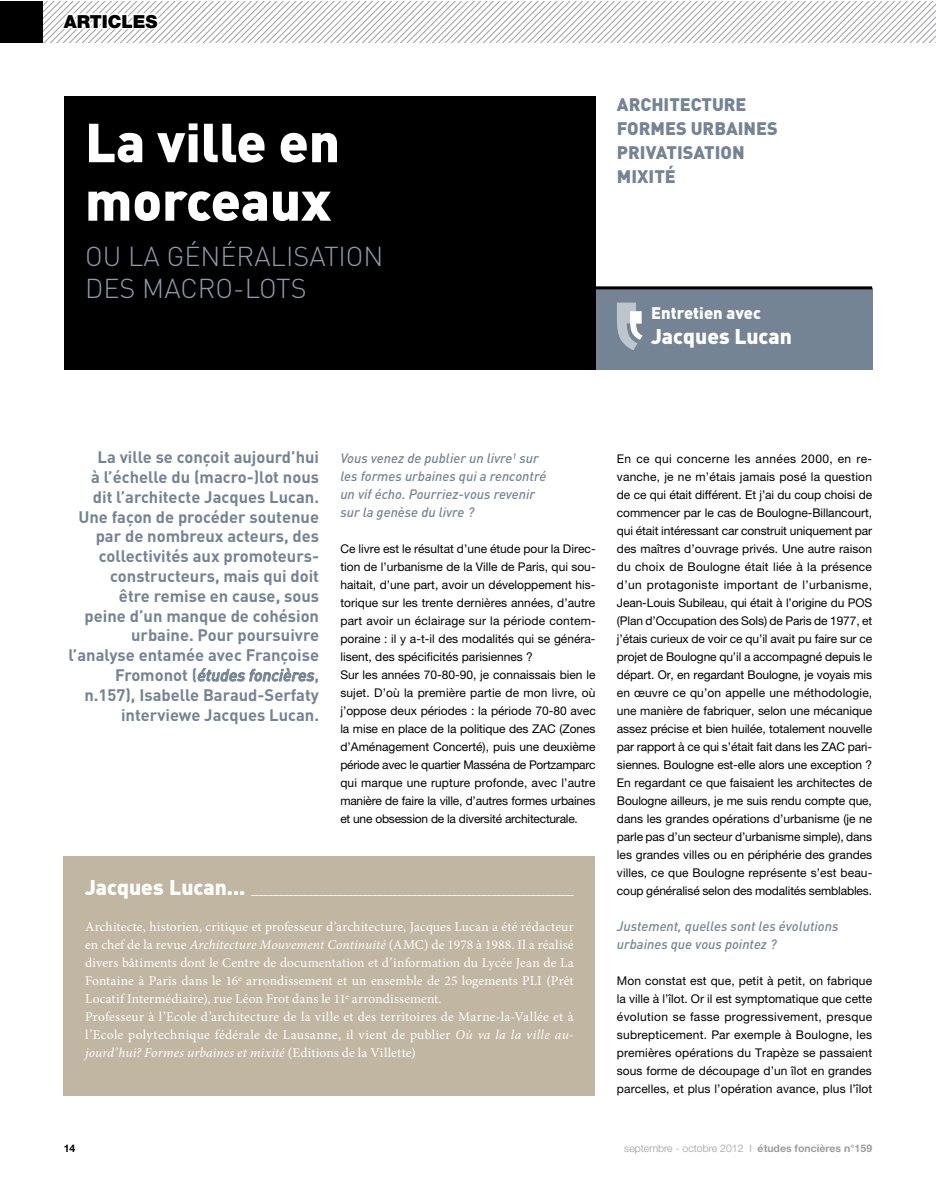
<style>
.page{position:relative;width:936px;height:1191px;background:#fff}
.page>*{position:absolute;margin:0;border:0;box-sizing:border-box;transform-origin:0 0}
.t1{font:900 54px/58.5px "DIN";color:#fff}
.t2{font:300 27px/32.4px "DIN";color:#8d9baa}
.t3{font:900 21px "DIN";color:#fff}
.t4{font:900 18px/24px "DIN";color:#748494}
.t5{font:900 18px "Helvetica Neue LT Pro";color:#000}
.t6{font:700 16.5px/19.8px "DIN";color:#748494;text-align:right}
.t7{font:900 16.5px "DIN";color:#fff}
.t8{font:13.5px/18px "Minion Pro";letter-spacing:.015em;color:#fff}
.t9{font:italic 500 13.5px/18px "DIN";color:#748494}
.t10{font:12px/18px "Helvetica Neue LT Pro";color:#000;text-align:justify}
.t11{font:500 10.5px "DIN";color:#fff}
.t12{font:300 10.5px "Helvetica Neue LT Pro";color:#9c9e9f}
.t13{font:700 10.5px "Helvetica Neue LT Pro";color:#000}
.s1{font-weight:500;font-style:italic}
.s2{font-weight:900;font-size:21px}
.s3{font-style:italic}
.s4{font-weight:700}
</style>
<div class="page">
<svg style="left:43px;top:1px;width:891px;height:107px"></svg>
<div style="left:0;top:1px;width:43px;height:42px;background:#000"></div>
<div style="left:588px;top:288px;width:284px;height:81px;background:#748494"></div>
<svg style="left:197px;top:668px;width:118px;height:14px"></svg>
<div style="left:64px;top:96px;width:531px;height:273px;background:#000"></div>
<hr style="left:583px;top:286px;width:289px;height:3px;background:#000">
<svg style="left:617px;top:303px;width:25px;height:47px"></svg>
<div style="left:64px;top:856px;width:531px;height:239px;background:#c1b6a2"></div>
<h3 class="t5" style="left:64px;top:11px;width:95px">ARTICLES</h3>
<h1 class="t1" style="left:85px;top:110px;width:256px">La ville en morceaux</h1>
<h2 class="t2" style="left:85px;top:240px;width:300px">OU LA GÉNÉRALISATION<br>DES MACRO-LOTS</h2>
<h3 class="t4" style="left:617px;top:91px;width:162px">ARCHITECTURE<br>FORMES URBAINES<br>PRIVATISATION<br>MIXITÉ</h3>
<h3 class="t7" style="left:651px;top:302px;width:111px">Entretien avec</h3>
<h3 class="t3" style="left:651px;top:323px;width:142px">Jacques Lucan</h3>
<p class="t6" style="left:69px;top:446px;width:252px">La ville se conçoit aujourd’hui<br>à l’échelle du (macro-)lot nous dit l’architecte Jacques Lucan.<br>Une façon de procéder soutenue par de nombreux acteurs, des collectivités aux promoteurs&shy;constructeurs, mais qui doit<br>être remise en cause, sous<br>peine d’un manque de cohésion urbaine. Pour poursuivre l’analyse entamée avec Françoise<br>Fromonot (<span class="s1">études foncières</span>, n.157), Isabelle Baraud-Serfaty interviewe Jacques Lucan.</p>
<p class="t9" style="left:340px;top:449px;width:207px">Vous venez de publier un livre<sup>1</sup> sur les formes urbaines qui a rencontré un vif écho. Pourriez-vous revenir sur la genèse du livre ?</p>
<p class="t10" style="left:340px;top:540px;width:257px;text-align:left">Ce livre est le résultat d’une étude pour la Direc&shy;tion de l’urbanisme de la Ville de Paris, qui sou&shy;haitait, d’une part, avoir un développement his&shy;torique sur les trente dernières années, d’autre part avoir un éclairage sur la période contem&shy;poraine : il y a-t-il des modalités qui se généra&shy;lisent, des spécificités parisiennes ?<br>Sur les années 70-80-90, je connaissais bien le sujet. D’où la première partie de mon livre, où j’oppose deux périodes : la période 70-80 avec la mise en place de la politique des ZAC (Zones d’Aménagement Concerté), puis une deuxième période avec le quartier Masséna de Portzamparc qui marque une rupture profonde, avec l’autre manière de faire la ville, d’autres formes urbaines et une obsession de la diversité architecturale.</p>
<p class="t11" style="left:85px;top:883px;width:490px"><span class="s2">Jacques Lucan...</span> _________________________________________________________________</p>
<p class="t8" style="left:85px;top:918px;width:490px">Architecte, historien, critique et professeur d’architecture, Jacques Lucan a été rédacteur en chef de la revue <span class="s3">Architecture Mouvement Continuité</span> (AMC) de 1978 à 1988. Il a réalisé divers bâtiments dont le Centre de documentation et d’information du Lycée Jean de La Fontaine à Paris dans le 16<sup>e</sup> arrondissement et un ensemble de 25 logements PLI (Prêt Locatif Intermédiaire), rue Léon Frot dans le 11<sup>e</sup> arrondissement.<br>Professeur à l’Ecole d’architecture de la ville et des territoires de Marne-la-Vallée et à l’Ecole polytechnique fédérale de Lausanne, il vient de publier <span class="s3">Où va la la ville au&shy;jourd’hui? Formes urbaines et mixité</span> (Editions de la Villette)</p>
<p class="t10" style="left:617px;top:450px;width:257px">En ce qui concerne les années 2000, en re&shy;vanche, je ne m’étais jamais posé la question de ce qui était différent. Et j’ai du coup choisi de commencer par le cas de Boulogne-Billancourt, qui était intéressant car construit uniquement par des maîtres d’ouvrage privés. Une autre raison du choix de Boulogne était liée à la présence d’un protagoniste important de l’urbanisme, Jean-Louis Subileau, qui était à l’origine du POS (Plan d’Occupation des Sols) de Paris de 1977, et j’étais curieux de voir ce qu’il avait pu faire sur ce projet de Boulogne qu’il a accompagné depuis le départ. Or, en regardant Boulogne, je voyais mis en œuvre ce qu’on appelle une méthodologie, une manière de fabriquer, selon une mécanique assez précise et bien huilée, totalement nouvelle par rapport à ce qui s’était fait dans les ZAC pari&shy;siennes. Boulogne est-elle alors une exception ?<br>En regardant ce que faisaient les architectes de Boulogne ailleurs, je me suis rendu compte que, dans les grandes opérations d’urbanisme (je ne parle pas d’un secteur d’urbanisme simple), dans les grandes villes ou en périphérie des grandes villes, ce que Boulogne représente s’est beau&shy;coup généralisé selon des modalités semblables.</p>
<p class="t9" style="left:617px;top:917px;width:223px">Justement, quelles sont les évolutions urbaines que vous pointez ?</p>
<p class="t10" style="left:617px;top:972px;width:257px">Mon constat est que, petit à petit, on fabrique la ville à l’îlot. Or il est symptomatique que cette évolution se fasse progressivement, presque subrepticement. Par exemple à Boulogne, les premières opérations du Trapèze se passaient sous forme de découpage d’un îlot en grandes parcelles, et plus l’opération avance, plus l’îlot</p>
<p class="t13" style="left:64px;top:1142px;width:13px">14</p>
<p class="t12" style="left:624px;top:1142px;width:249px">septembre - octobre 2012 I <span class="s4">études foncières n°159</span></p>
</div>
